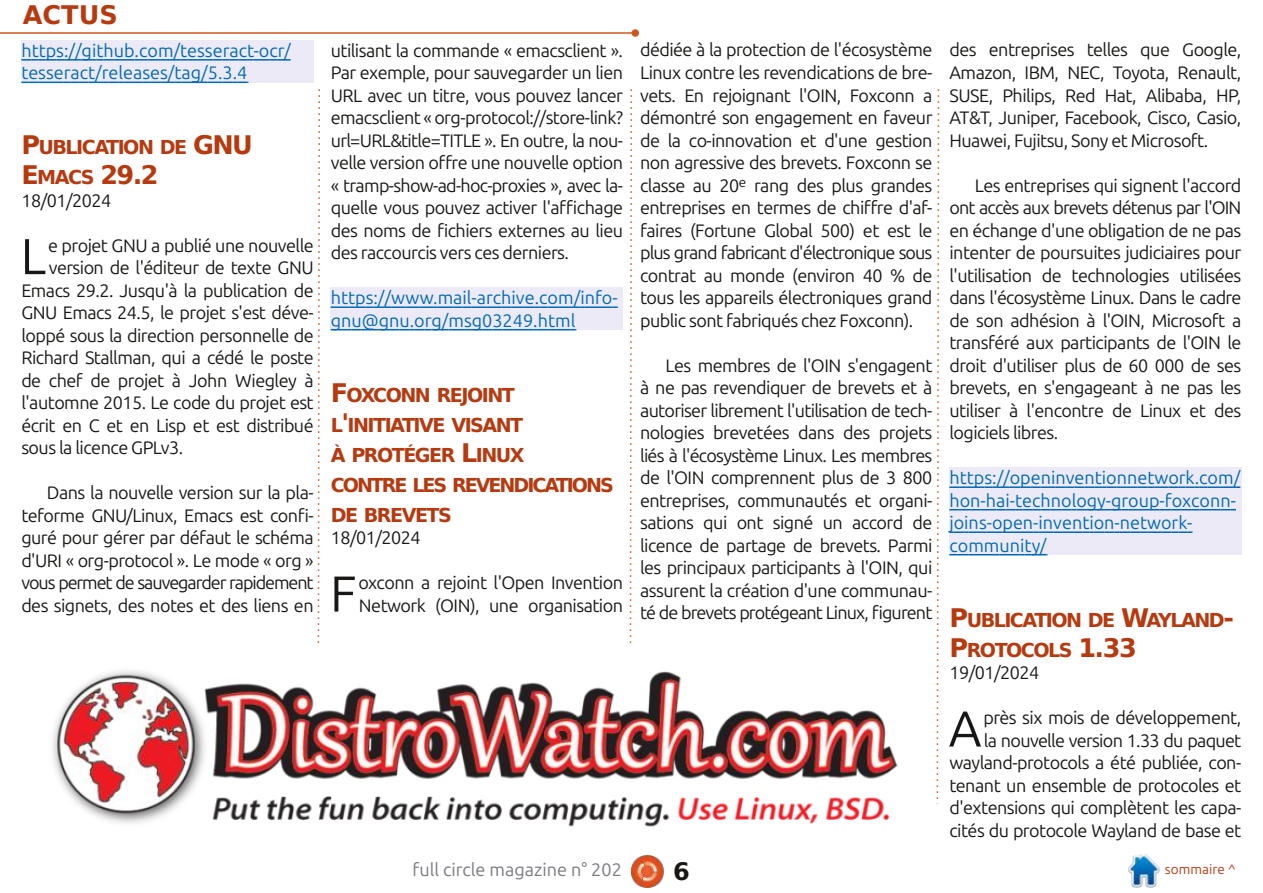
<style>
.page{position:relative;width:1263px;height:893px;background:#fff}
.page>*{position:absolute;margin:0;border:0;box-sizing:border-box;transform-origin:0 0}
.t1{font:50.4px "Ubuntu";color:#181715}
.t2{font:700 25.5px "DejaVu Sans";color:#b53a10}
.t3{font:700 24px "DejaVu Sans";color:#181715}
.t4{font:700 19.2px/30px "DejaVu Sans";letter-spacing:-.08em;color:#b53a10}
.t5{font:18px/22.5px "Ubuntu";letter-spacing:-.03em;color:#181715;text-align:justify}
.t6{font:18px/22.5px "Ubuntu";color:#0068b2}
.t7{font:18px "Ubuntu";color:#79797f}
.t8{font:13.5px "Ubuntu";color:#b53a10}
.s1{font-size:25.5px}
.s2{font-size:19.2px}
</style>
<div class="page">
<img style="left:631px;top:855px;width:33px;height:33px">
<img style="left:1128px;top:855px;width:32px;height:32px">
<hr style="left:0;top:32px;width:635px;height:2px;background:#cd581e">
<div style="left:631px;top:29px;width:8px;height:8px;background:#cd581e;border-radius:50%"></div>
<svg style="left:629px;top:89px;width:4px;height:554px"></svg>
<svg style="left:317px;top:89px;width:3px;height:554px"></svg>
<svg style="left:936px;top:89px;width:4px;height:715px"></svg>
<div style="left:21px;top:40px;width:293px;height:43px;background:#ebeaf6"></div>
<div style="left:331px;top:287px;width:292px;height:43px;background:#ebeaf6"></div>
<div style="left:949px;top:467px;width:293px;height:88px;background:#ebeaf6"></div>
<svg style="left:21px;top:59px;width:270px;height:2px"></svg>
<svg style="left:21px;top:82px;width:227px;height:1px"></svg>
<svg style="left:331px;top:306px;width:287px;height:2px"></svg>
<svg style="left:331px;top:329px;width:245px;height:1px"></svg>
<svg style="left:949px;top:486px;width:291px;height:2px"></svg>
<svg style="left:949px;top:509px;width:287px;height:1px"></svg>
<svg style="left:949px;top:531px;width:243px;height:2px"></svg>
<svg style="left:949px;top:554px;width:98px;height:1px"></svg>
<img style="left:52px;top:670px;width:846px;height:157px">
<h2 class="t2" style="left:23px;top:1px;width:97px">ACTUS</h2>
<p class="t6" style="left:21px;top:39px;width:271px">https://github.com/tesseract-ocr/ tesseract/releases/tag/5.3.4</p>
<p class="t4" style="left:21px;top:132px;width:233px"><span class="s1">P</span>UBLICATION DE <span class="s1">GNU</span></p>
<h2 class="t2" style="left:21px;top:160px;width:139px">E<span class="s2">MACS</span> 29.2</h2>
<p class="t5" style="left:21px;top:189px;width:91px">18/01/2024</p>
<h1 class="t1" style="left:21px;top:227px;width:27px">L</h1>
<p class="t5" style="left:48px;top:234px;width:267px">e projet GNU a publié une nouvelle</p>
<p class="t5" style="left:49px;top:256px;width:266px">version de l'éditeur de texte GNU</p>
<p class="t5" style="left:21px;top:279px;width:294px">Emacs 29.2. Jusqu'à la publication de</p>
<p class="t5" style="left:21px;top:301px;width:294px">GNU Emacs 24.5, le projet s'est déve-</p>
<p class="t5" style="left:21px;top:324px;width:294px">loppé sous la direction personnelle de</p>
<p class="t5" style="left:21px;top:346px;width:294px">Richard Stallman, qui a cédé le poste</p>
<p class="t5" style="left:21px;top:369px;width:294px">de chef de projet à John Wiegley à</p>
<p class="t5" style="left:21px;top:391px;width:294px">l'automne 2015. Le code du projet est</p>
<p class="t5" style="left:21px;top:414px;width:294px">écrit en C et en Lisp et est distribué</p>
<p class="t5" style="left:21px;top:436px;width:163px">sous la licence GPLv3.</p>
<p class="t5" style="left:21px;top:481px;width:294px;text-indent:26px">Dans la nouvelle version sur la pla&shy;teforme GNU/Linux, Emacs est confi&shy;guré pour gérer par défaut le schéma d'URI « org-protocol ». Le mode « org » vous permet de sauvegarder rapidement des signets, des notes et des liens en</p>
<p class="t5" style="left:331px;top:39px;width:294px">utilisant la commande « emacsclient ».<br>Par exemple, pour sauvegarder un lien URL avec un titre, vous pouvez lancer emacsclient « org-protocol://store-link? url=URL&amp;title=TITLE ». En outre, la nou&shy;velle version offre une nouvelle option « tramp-show-ad-hoc-proxies », avec la&shy;quelle vous pouvez activer l'affichage des noms de fichiers externes au lieu des raccourcis vers ces derniers.</p>
<p class="t6" style="left:331px;top:286px;width:288px">https://www.mail-archive.com/info&shy;gnu@gnu.org/msg03249.html</p>
<p class="t4" style="left:331px;top:380px;width:285px"><span class="s1">F</span>OXCONN REJOINT<br>L<span class="s1">'</span>INITIATIVE VISANT<br>À PROTÉGER <span class="s1">L</span>INUX<br>CONTRE LES REVENDICATIONS<br>DE BREVETS</p>
<p class="t5" style="left:331px;top:526px;width:91px">18/01/2024</p>
<h1 class="t1" style="left:330px;top:565px;width:28px">F</h1>
<p class="t5" style="left:358px;top:571px;width:266px">oxconn a rejoint l'Open Invention<br>Network (OIN), une organisation</p>
<p class="t5" style="left:640px;top:39px;width:294px">dédiée à la protection de l'écosystème Linux contre les revendications de bre&shy;vets. En rejoignant l'OIN, Foxconn a démontré son engagement en faveur de la co-innovation et d'une gestion non agressive des brevets. Foxconn se classe au 20<sup>e</sup> rang des plus grandes entreprises en termes de chiffre d'af&shy;faires (Fortune Global 500) et est le plus grand fabricant d'électronique sous contrat au monde (environ 40 % de tous les appareils électroniques grand public sont fabriqués chez Foxconn).</p>
<p class="t5" style="left:640px;top:354px;width:294px;text-indent:26px">Les membres de l'OIN s'engagent à ne pas revendiquer de brevets et à autoriser librement l'utilisation de tech&shy;nologies brevetées dans des projets liés à l'écosystème Linux. Les membres de l'OIN comprennent plus de 3 800 entreprises, communautés et organi&shy;sations qui ont signé un accord de licence de partage de brevets. Parmi les principaux participants à l'OIN, qui assurent la création d'une communau&shy;té de brevets protégeant Linux, figurent</p>
<p class="t5" style="left:949px;top:39px;width:293px">des entreprises telles que Google, Amazon, IBM, NEC, Toyota, Renault, SUSE, Philips, Red Hat, Alibaba, HP, AT&amp;T, Juniper, Facebook, Cisco, Casio, Huawei, Fujitsu, Sony et Microsoft.</p>
<p class="t5" style="left:949px;top:174px;width:293px;text-indent:26px">Les entreprises qui signent l'accord ont accès aux brevets détenus par l'OIN en échange d'une obligation de ne pas intenter de poursuites judiciaires pour l'utilisation de technologies utilisées dans l'écosystème Linux. Dans le cadre de son adhésion à l'OIN, Microsoft a transféré aux participants de l'OIN le droit d'utiliser plus de 60 000 de ses brevets, en s'engageant à ne pas les utiliser à l'encontre de Linux et des logiciels libres.</p>
<p class="t6" style="left:949px;top:466px;width:292px">https://openinventionnetwork.com/ hon-hai-technology-group-foxconn&shy;joins-open-invention-network&shy;community/</p>
<p class="t4" style="left:949px;top:605px;width:286px"><span class="s1">P</span>UBLICATION DE <span class="s1">W</span>AYLAND<span class="s1">-<br>P</span>ROTOCOLS <span class="s1">1.33</span></p>
<p class="t5" style="left:949px;top:661px;width:91px">19/01/2024</p>
<h1 class="t1" style="left:949px;top:700px;width:34px">A</h1>
<p class="t5" style="left:949px;top:706px;width:293px;text-align:right">près six mois de développement,<br>la nouvelle version 1.33 du paquet wayland-protocols a été publiée, con&shy;tenant un ensemble de protocoles et d'extensions qui complètent les capa&shy;cités du protocole Wayland de base et</p>
<p class="t7" style="left:412px;top:859px;width:211px">full circle magazine n° 202</p>
<h3 class="t3" style="left:673px;top:858px;width:18px">6</h3>
<p class="t8" style="left:1165px;top:862px;width:72px">sommaire ^</p>
</div>
